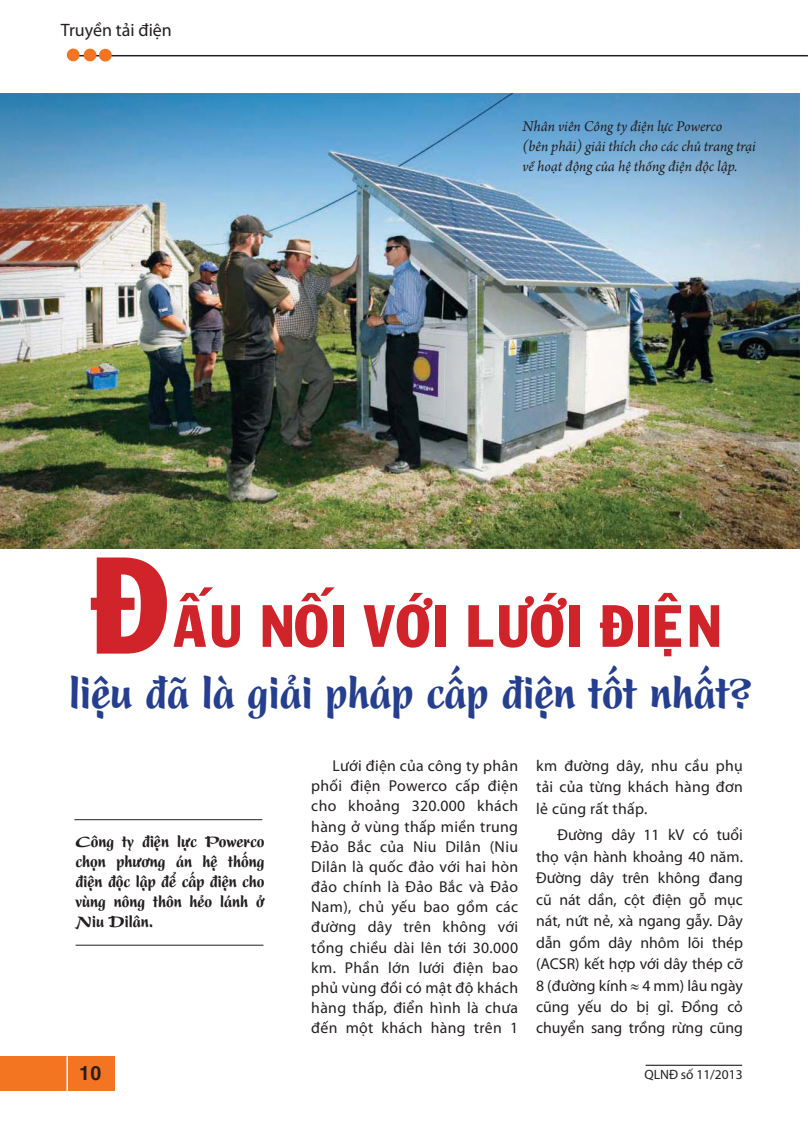
<style>
.page{position:relative;width:808px;height:1127px;background:#fff}
.page>*{position:absolute;margin:0;border:0;box-sizing:border-box;transform-origin:0 0}
.t1{font:135px "VNI Franko";color:#d1232a}
.t2{font:58.5px "VNI Franko";color:#d1232a}
.t3{font:49.5px "UVN Bay Buom Hep Nang";color:#253f8e}
.t4{font:19.5px "VNI Helve Bold";color:#231f20}
.t5{font:18px/19.8px "UVN Bay Buom Hep Nang";color:#231f20;text-align:justify}
.t6{font:18px "Myriad Pro";color:#231f20}
.t{font:15.75px/20.2px "Myriad Pro";letter-spacing:.02em;color:#231f20;text-align:justify}
.t7{font:italic 15.75px/19.8px "Arno Pro";letter-spacing:-.005em;color:#231f20}
.t8{font:13.5px "Myriad Pro";color:#231f20}
</style>
<div class="page">
<div style="left:0;top:1057px;width:115px;height:34px;background:#f47521"></div>
<hr style="left:66px;top:1056px;width:2px;height:36px;background:#fff">
<hr style="left:645px;top:1065px;width:97px;height:1px;background:#231f20">
<hr style="left:67px;top:55px;width:740px;height:1px;background:#231f20">
<div style="left:68px;top:49px;width:11px;height:12px;background:#f47521;border-radius:50%"></div>
<div style="left:67px;top:49px;width:13px;height:12px;border:2px solid #f47521;border-radius:50%"></div>
<div style="left:84px;top:49px;width:12px;height:12px;background:#f47521;border-radius:50%"></div>
<div style="left:84px;top:49px;width:12px;height:12px;border:2px solid #f47521;border-radius:50%"></div>
<div style="left:100px;top:50px;width:11px;height:11px;background:#f47521;border-radius:50%"></div>
<div style="left:99px;top:49px;width:13px;height:13px;border:2px solid #f47521;border-radius:50%"></div>
<img style="left:0;top:94px;width:799px;height:455px">
<hr style="left:74px;top:819px;width:188px;height:1px;background:#231f20">
<hr style="left:76px;top:945px;width:187px;height:1px;background:#231f20">
<p class="t6" style="left:61px;top:19px;width:113px">Truyền tải điện</p>
<p class="t7" style="left:522px;top:117px;width:202px">Nhân viên Công ty điện lực Powerco</p>
<p class="t7" style="left:522px;top:137px;width:235px">(bên phải) giải thích cho các chủ trang trại về hoạt động của hệ thống điện độc lập.</p>
<p class="t1" style="left:91px;top:500px;width:78px">Ñ</p>
<p class="t2" style="left:174px;top:580px;width:549px">AÁU NOÁI VÔÙI LÖÔÙI ÑIEÄN</p>
<p class="t3" style="left:69px;top:657px;width:685px">liệu đã là giải pháp cấp điện tốt nhất?</p>
<p class="t5" style="left:76px;top:831px;width:190px">Công ty điện lực Powerco chọn phương án hệ thống điện độc lập để cấp điện cho vùng nông thôn hẻo lánh ở Niu Dilân.</p>
<p class="t" style="left:311px;top:755px;width:208px;text-indent:21px">Lưới điện của công ty phân phối điện Powerco cấp điện cho khoảng 320.000 khách hàng ở vùng thấp miền trung Đảo Bắc của Niu Dilân (Niu Dilân là quốc đảo với hai hòn đảo chính là Đảo Bắc và Đảo Nam), chủ yếu bao gồm các đường dây trên không với tổng chiều dài lên tới 30.000 km. Phần lớn lưới điện bao phủ vùng đồi có mật độ khách hàng thấp, điển hình là chưa đến một khách hàng trên 1</p>
<p class="t" style="left:536px;top:755px;width:208px;line-height:21.5px">km đường dây, nhu cầu phụ tải của từng khách hàng đơn lẻ cũng rất thấp.</p>
<p class="t" style="left:536px;top:824px;width:208px;line-height:21.5px;text-indent:21px">Đường dây 11 kV có tuổi thọ vận hành khoảng 40 năm.<br>Đường dây trên không đang cũ nát dần, cột điện gỗ mục nát, nứt nẻ, xà ngang gẫy. Dây dẫn gồm dây nhôm lõi thép (ACSR) kết hợp với dây thép cỡ 8 (đường kính ≈ 4 mm) lâu ngày cũng yếu do bị gỉ. Đồng cỏ chuyển sang trồng rừng cũng</p>
<p class="t4" style="left:79px;top:1057px;width:24px">10</p>
<p class="t8" style="left:644px;top:1066px;width:100px">QLNĐ số 11/2013</p>
</div>
